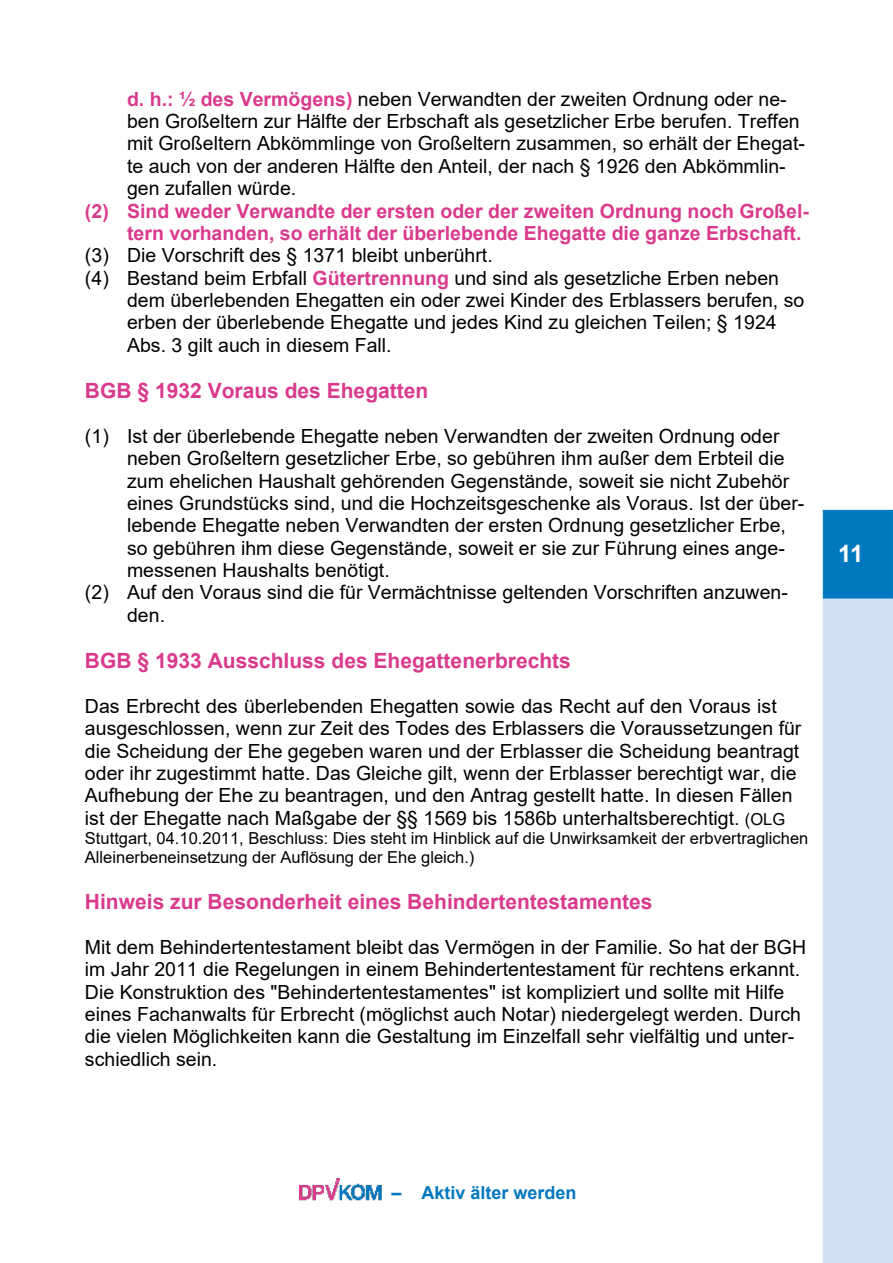
<style>
.page{position:relative;width:893px;height:1263px;background:#fff}
.page>*{position:absolute;margin:0;border:0;box-sizing:border-box;transform-origin:0 0}
.t1{font:700 24px "Arial";color:#fff}
.t2{font:700 21px "Arial";color:#d93a8c}
.t3{font:19.5px/22.4px "Arial";color:#000}
.t4{font:700 19.5px/22.4px "Arial";color:#d93a8c}
.t5{font:700 18px "Arial";color:#0078c0}
.t6{font:16.5px/18.9px "Arial";color:#000}
.s1{font-weight:700;color:#d93a8c}
.s2{font-size:16.5px}
</style>
<div class="page">
<div style="left:823px;top:510px;width:70px;height:89px;background:#0078c0;border:1px solid #0078c0"></div>
<div style="left:823px;top:599px;width:70px;height:664px;background:#d3e0f4"></div>
<img style="left:299px;top:1179px;width:83px;height:21px">
<p class="t3" style="left:127px;top:89px;width:679px"><span class="s1">d. h.: ½ des Vermögens)</span> neben Verwandten der zweiten Ordnung oder ne&shy;ben Großeltern zur Hälfte der Erbschaft als gesetzlicher Erbe berufen. Treffen mit Großeltern Abkömmlinge von Großeltern zusammen, so erhält der Ehegat&shy;te auch von der anderen Hälfte den Anteil, der nach § 1926 den Abkömmlin&shy;gen zufallen würde.</p>
<p class="t4" style="left:127px;top:201px;width:683px;text-indent:-42px">(2) Sind weder Verwandte der ersten oder der zweiten Ordnung noch Großel&shy;tern vorhanden, so erhält der überlebende Ehegatte die ganze Erbschaft.</p>
<p class="t3" style="left:85px;top:246px;width:409px">(3) Die Vorschrift des § 1371 bleibt unberührt.</p>
<p class="t3" style="left:85px;top:268px;width:696px">(4) Bestand beim Erbfall <span class="s1">Gütertrennung</span> und sind als gesetzliche Erben neben</p>
<p class="t3" style="left:127px;top:291px;width:679px">dem überlebenden Ehegatten ein oder zwei Kinder des Erblassers berufen, so</p>
<p class="t3" style="left:127px;top:313px;width:651px">erben der überlebende Ehegatte und jedes Kind zu gleichen Teilen; § 1924</p>
<p class="t3" style="left:127px;top:335px;width:266px">Abs. 3 gilt auch in diesem Fall.</p>
<p class="t2" style="left:85px;top:382px;width:345px">BGB § 1932 Voraus des Ehegatten</p>
<p class="t3" style="left:85px;top:427px;width:696px">(1) Ist der überlebende Ehegatte neben Verwandten der zweiten Ordnung oder</p>
<p class="t3" style="left:127px;top:449px;width:659px">neben Großeltern gesetzlicher Erbe, so gebühren ihm außer dem Erbteil die</p>
<p class="t3" style="left:127px;top:471px;width:664px">zum ehelichen Haushalt gehörenden Gegenstände, soweit sie nicht Zubehör</p>
<p class="t3" style="left:127px;top:494px;width:679px">eines Grundstücks sind, und die Hochzeitsgeschenke als Voraus. Ist der über-</p>
<p class="t3" style="left:127px;top:516px;width:660px">lebende Ehegatte neben Verwandten der ersten Ordnung gesetzlicher Erbe,</p>
<p class="t3" style="left:127px;top:538px;width:659px">so gebühren ihm diese Gegenstände, soweit er sie zur Führung eines ange-</p>
<p class="t3" style="left:127px;top:561px;width:264px">messenen Haushalts benötigt.</p>
<p class="t3" style="left:85px;top:583px;width:704px">(2) Auf den Voraus sind die für Vermächtnisse geltenden Vorschriften anzuwen-</p>
<p class="t3" style="left:127px;top:605px;width:40px">den.</p>
<p class="t2" style="left:85px;top:652px;width:487px">BGB § 1933 Ausschluss des Ehegattenerbrechts</p>
<p class="t3" style="left:85px;top:697px;width:718px">Das Erbrecht des überlebenden Ehegatten sowie das Recht auf den Voraus ist ausgeschlossen, wenn zur Zeit des Todes des Erblassers die Voraussetzungen für die Scheidung der Ehe gegeben waren und der Erblasser die Scheidung beantragt oder ihr zugestimmt hatte. Das Gleiche gilt, wenn der Erblasser berechtigt war, die Aufhebung der Ehe zu beantragen, und den Antrag gestellt hatte. In diesen Fällen ist der Ehegatte nach Maßgabe der §§ 1569 bis 1586b unterhaltsberechtigt. <span class="s2">(OLG</span></p>
<p class="t6" style="left:85px;top:831px;width:725px">Stuttgart, 04.10.2011, Beschluss: Dies steht im Hinblick auf die Unwirksamkeit der erbvertraglichen<br>Alleinerbeneinsetzung der Auflösung der Ehe gleich.)</p>
<p class="t2" style="left:85px;top:893px;width:569px">Hinweis zur Besonderheit eines Behindertentestamentes</p>
<p class="t3" style="left:85px;top:937px;width:723px">Mit dem Behindertentestament bleibt das Vermögen in der Familie. So hat der BGH im Jahr 2011 die Regelungen in einem Behindertentestament für rechtens erkannt.<br>Die Konstruktion des "Behindertentestamentes" ist kompliziert und sollte mit Hilfe eines Fachanwalts für Erbrecht (möglichst auch Notar) niedergelegt werden. Durch die vielen Möglichkeiten kann die Gestaltung im Einzelfall sehr vielfältig und unter&shy;schiedlich sein.</p>
<p class="t1" style="left:838px;top:544px;width:27px">11</p>
<p class="t5" style="left:391px;top:1186px;width:187px">– Aktiv älter werden</p>
</div>
